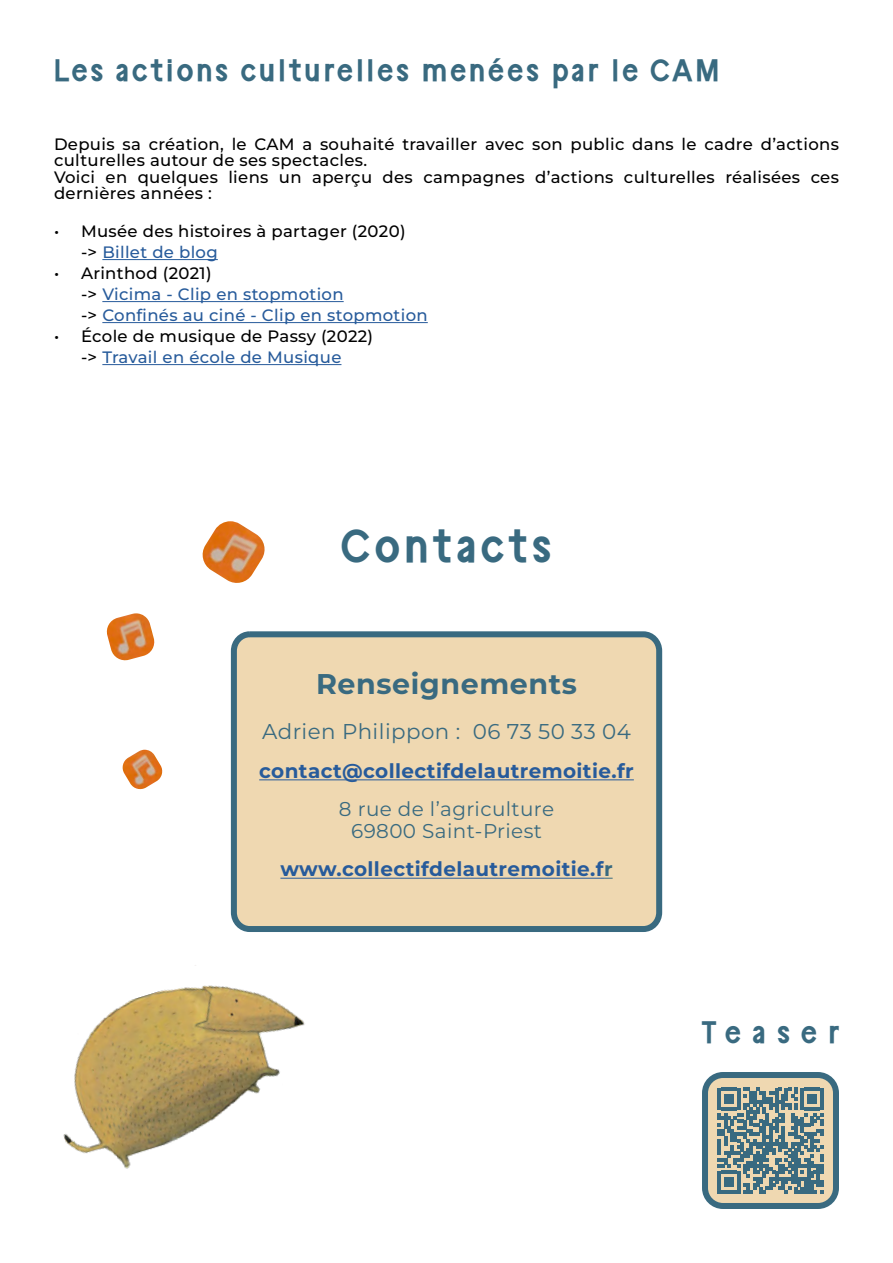
<style>
.page{position:relative;width:893px;height:1263px;background:#fff}
.page>*{position:absolute;margin:0;border:0;box-sizing:border-box;transform-origin:0 0}
.t1{font:700 40.5px "Paris Van Java";letter-spacing:.13em;color:#396a80}
.t2{font:700 28.5px "Montserrat";letter-spacing:.02em;color:#396a80}
.t3{font:700 27px "Paris Van Java";letter-spacing:.13em;color:#396a80}
.t4{font:21.3px "Montserrat";letter-spacing:.02em;color:#396a80}
.t5{font:700 19.95px "Montserrat";letter-spacing:.02em;color:#275b9b}
.t6{font:19.95px/21.3px "Montserrat";letter-spacing:.02em;color:#396a80;text-align:center}
.t7{font:500 16.5px/16.5px "Montserrat";letter-spacing:.02em;color:#000}
.t8{font:500 16.5px/21px "Montserrat";letter-spacing:.02em;color:#275b9b}
.s1{color:#275b9b}
.s2{color:#000}
.s3{color:#396a80}
</style>
<div class="page">
<hr style="left:102px;top:259px;width:116px;height:1px;background:#275b9b">
<hr style="left:102px;top:301px;width:242px;height:1px;background:#275b9b">
<hr style="left:102px;top:322px;width:326px;height:1px;background:#275b9b">
<hr style="left:102px;top:364px;width:239px;height:1px;background:#275b9b">
<img style="left:63px;top:965px;width:242px;height:204px">
<div style="left:231px;top:631px;width:431px;height:301px;background:#efd8b1;border:6px solid #396a80;border-radius:16px"></div>
<hr style="left:259px;top:779px;width:375px;height:1px;background:#275b9b">
<hr style="left:280px;top:878px;width:324px;height:1px;background:#275b9b">
<img style="left:202px;top:521px;width:63px;height:62px">
<img style="left:106px;top:613px;width:49px;height:48px">
<img style="left:122px;top:750px;width:41px;height:40px">
<div style="left:705px;top:1075px;width:131px;height:131px;background:#efd8b1;border-radius:18px"></div>
<svg style="left:718px;top:1088px;width:105px;height:105px"></svg>
<div style="left:702px;top:1072px;width:137px;height:137px;border:6px solid #396a80;border-radius:18px"></div>
<h3 class="t3" style="left:54px;top:54px;width:667px">Les actions culturelles menées par le CAM</h3>
<p class="t7" style="left:54px;top:135px;width:786px">Depuis sa création, le CAM a souhaité travailler avec son public dans le cadre d’actions culturelles autour de ses spectacles.<br>Voici en quelques liens un aperçu des campagnes d’actions culturelles réalisées ces dernières années :</p>
<p class="t7" style="left:81px;top:220px;width:326px;line-height:21px;text-indent:-27px">• Musée des histoires à partager (2020) -&gt; <span class="s1">Billet de blog</span></p>
<p class="t8" style="left:81px;top:262px;width:348px;text-indent:-27px"><span class="s2">• Arinthod (2021)<br>-&gt;</span> Vicima - Clip en stopmotion<br><span class="s2">-&gt;</span> Confinés au ciné - Clip en stopmotion</p>
<p class="t7" style="left:54px;top:325px;width:321px;line-height:21px;text-align:center">• École de musique de Passy (2022) -&gt; <span class="s1">Travail en école de Musique</span></p>
<h1 class="t1" style="left:342px;top:521px;width:210px">Contacts</h1>
<h2 class="t2" style="left:316px;top:665px;width:262px">Renseignements</h2>
<p class="t4" style="left:262px;top:718px;width:370px">Adrien Philippon : 06 73 50 33 04</p>
<p class="t5" style="left:259px;top:757px;width:376px">contact@collectifdelautremoitie.fr</p>
<p class="t6" style="left:339px;top:798px;width:217px">8 rue de l’agriculture<br>69800 Saint-Priest</p>
<p class="t5" style="left:280px;top:856px;width:334px">www.collectifdelautremoitie.f<span class="s3">r</span></p>
<h3 class="t3" style="left:702px;top:1015px;width:138px">Teaser</h3>
</div>
